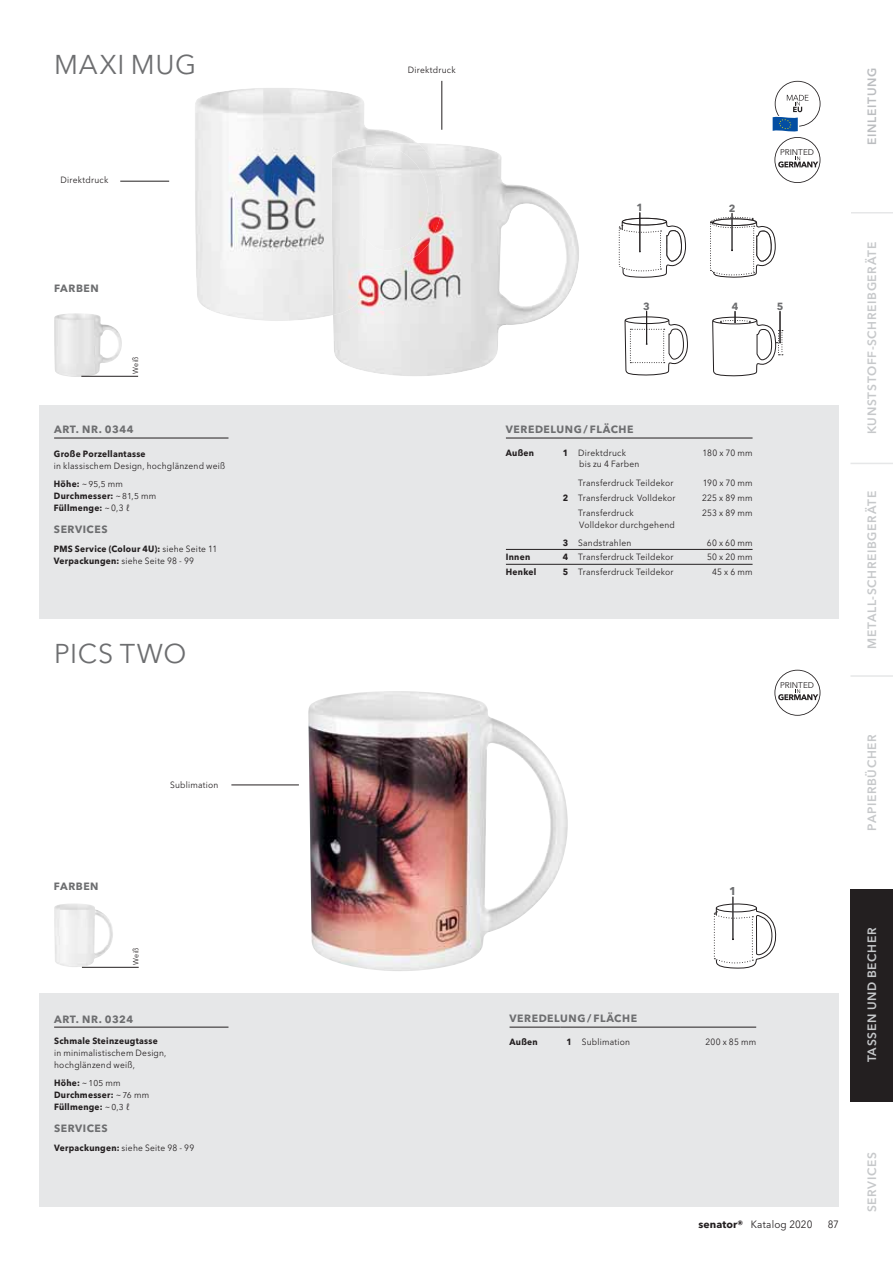
<style>
.page{position:relative;width:893px;height:1263px;background:#fff}
.page>*{position:absolute;margin:0;border:0;box-sizing:border-box;transform-origin:0 0}
.t1{font:27px "Avenir Next W1 G";letter-spacing:.025em;color:#6d6e70}
.t2{font:600 12px "Avenir Next W1 G";letter-spacing:.055em;color:#c6c8ca}
.t3{font:600 12px "Avenir Next W1 G";letter-spacing:.055em;color:#bbbdc0}
.t4{font:700 11.25px "Avenir Next W1 G";color:#6d6e70}
.t5{font:700 10.5px "Avenir Next W1 G";letter-spacing:.05em;color:#6d6e70}
.t6{font:10.5px "Avenir Next W1 G";letter-spacing:.02em;color:#231f20;scale:.94 1}
.t7{font:700 10.35px "Avenir Next W1 G";color:#6d6e70}
.t8{font:9px/12px "Avenir Next W1 G";letter-spacing:.025em;color:#231f20;scale:.94 1}
.t9{font:700 9px/12px "Avenir Next W1 G";letter-spacing:.03em;color:#231f20;scale:.94 1}
.t10{font:8.25px "Avenir Next W1 G";color:#231f20}
.t11{font:7.5px "Avenir Next W1 G";letter-spacing:.025em;color:#231f20;scale:.94 1}
.s1{font-weight:700}
.s2{font-size:8.4px}
.s3{font-weight:400}
.s4{font-weight:400;font-size:8.4px}
</style>
<div class="page">
<div style="left:40px;top:993px;width:799px;height:214px;background:#e6e7e8"></div>
<div style="left:40px;top:405px;width:799px;height:214px;background:#e6e7e8"></div>
<img style="left:54px;top:903px;width:62px;height:64px">
<img style="left:54px;top:313px;width:71px;height:64px">
<img style="left:195px;top:88px;width:222px;height:233px">
<img style="left:333px;top:144px;width:246px;height:232px">
<img style="left:331px;top:143px;width:112px;height:172px">
<img style="left:308px;top:691px;width:260px;height:280px">
<hr style="left:81px;top:376px;width:57px;height:1px;background:#231f20">
<hr style="left:82px;top:967px;width:57px;height:1px;background:#231f20">
<hr style="left:120px;top:181px;width:49px;height:1px;background:#231f20">
<hr style="left:441px;top:81px;width:1px;height:49px;background:#231f20">
<hr style="left:231px;top:785px;width:68px;height:1px;background:#231f20">
<svg style="left:713px;top:903px;width:64px;height:125px"></svg>
<hr style="left:733px;top:897px;width:1px;height:42px;background:#231f20">
<hr style="left:646px;top:311px;width:1px;height:33px;background:#231f20">
<div style="left:625px;top:317px;width:44px;height:7px;border:1px solid #231f20;border-radius:50%"></div>
<svg style="left:625px;top:320px;width:63px;height:56px"></svg>
<svg style="left:712px;top:311px;width:71px;height:66px"></svg>
<hr style="left:732px;top:213px;width:1px;height:37px;background:#231f20">
<svg style="left:710px;top:215px;width:66px;height:63px"></svg>
<div style="left:622px;top:218px;width:45px;height:7px;border:1px dashed #231f20;border-radius:50%"></div>
<svg style="left:618px;top:221px;width:68px;height:57px"></svg>
<hr style="left:639px;top:213px;width:1px;height:39px;background:#231f20">
<hr style="left:509px;top:1027px;width:51px;height:1px;background:#231f20">
<hr style="left:560px;top:1027px;width:196px;height:1px;background:#231f20">
<hr style="left:54px;top:1027px;width:174px;height:1px;background:#231f20">
<hr style="left:54px;top:438px;width:174px;height:1px;background:#231f20">
<hr style="left:506px;top:438px;width:246px;height:1px;background:#231f20">
<hr style="left:506px;top:564px;width:246px;height:1px;background:#231f20">
<hr style="left:506px;top:549px;width:246px;height:1px;background:#231f20">
<svg style="left:772px;top:81px;width:48px;height:102px"></svg>
<svg style="left:774px;top:670px;width:46px;height:46px"></svg>
<hr style="left:850px;top:463px;width:43px;height:1px;background:#e6e7e8">
<hr style="left:851px;top:212px;width:42px;height:2px;background:#e6e7e8">
<hr style="left:850px;top:675px;width:43px;height:2px;background:#e6e7e8">
<div style="left:850px;top:889px;width:43px;height:212px;background:#231f20"></div>
<h1 class="t1" style="left:54px;top:54px;width:144px">MAXI MUG</h1>
<p class="t8" style="left:61px;top:175px;width:52px">Direktdruck</p>
<p class="t5" style="left:54px;top:284px;width:46px">FARBEN</p>
<p class="t11" style="left:132px;top:374px;width:20px;rotate:-90deg">Weiß</p>
<p class="t5" style="left:54px;top:425px;width:81px">ART. NR. 0344</p>
<p class="t9" style="left:54px;top:448px;width:99px">Große Porzellantasse</p>
<p class="t8" style="left:54px;top:457px;width:184px;line-height:18.5px">in klassischem Design, hochglänzend weiß<br><span class="s1">Höhe:</span> ~ <span class="s2">95,5</span> mm</p>
<p class="t9" style="left:54px;top:491px;width:110px">Durchmesser: <span class="s3">~</span> <span class="s4">81,5</span> <span class="s3">mm<br></span>Füllmenge: <span class="s3">~ 0,3 ℓ</span></p>
<p class="t5" style="left:54px;top:525px;width:55px">SERVICES</p>
<p class="t9" style="left:54px;top:543px;width:175px">PMS Service (Colour 4U): <span class="s3">siehe Seite 11<br></span>Verpackungen: <span class="s3">siehe Seite 98 - 99</span></p>
<h1 class="t1" style="left:54px;top:642px;width:134px">PICS TWO</h1>
<p class="t8" style="left:170px;top:780px;width:53px">Sublimation</p>
<p class="t5" style="left:54px;top:882px;width:46px">FARBEN</p>
<p class="t11" style="left:133px;top:965px;width:20px;rotate:-90deg">Weiß</p>
<p class="t5" style="left:54px;top:1014px;width:81px">ART. NR. 0324</p>
<p class="t9" style="left:54px;top:1035px;width:112px">Schmale Steinzeugtasse</p>
<p class="t8" style="left:54px;top:1048px;width:121px">in minimalistischem Design, hochglänzend weiß,</p>
<p class="t9" style="left:54px;top:1078px;width:103px">Höhe: <span class="s3">~</span> <span class="s4">105</span> <span class="s3">mm<br></span>Durchmesser: <span class="s3">~</span> <span class="s4">76</span> <span class="s3">mm<br></span>Füllmenge: <span class="s3">~</span> <span class="s4">0,3</span> <span class="s3">ℓ</span></p>
<p class="t5" style="left:54px;top:1124px;width:55px">SERVICES</p>
<p class="t8" style="left:54px;top:1142px;width:151px"><span class="s1">Verpackungen:</span> siehe Seite 98 - 99</p>
<p class="t8" style="left:408px;top:64px;width:52px">Direktdruck</p>
<p class="t7" style="left:636px;top:203px;width:8px">1</p>
<p class="t7" style="left:729px;top:204px;width:8px">2</p>
<p class="t10" style="left:780px;top:149px;width:36px">PRINTED</p>
<p class="t7" style="left:643px;top:302px;width:8px">3</p>
<p class="t7" style="left:732px;top:302px;width:8px">4</p>
<p class="t7" style="left:777px;top:302px;width:8px">5</p>
<p class="t5" style="left:506px;top:425px;width:129px">VEREDELUNG / FLÄCHE</p>
<p class="t9" style="left:506px;top:448px;width:32px">Außen</p>
<p class="t8" style="left:563px;top:448px;width:69px"><span class="s1">1</span> Direktdruck</p>
<p class="t8" style="left:702px;top:448px;width:55px">180 x 70 mm</p>
<p class="t8" style="left:578px;top:455px;width:103px;line-height:19.2px">bis zu 4 Farben<br>Transferdruck Teildekor</p>
<p class="t8" style="left:703px;top:478px;width:55px">190 x 70 mm</p>
<p class="t8" style="left:563px;top:493px;width:122px"><span class="s1">2</span> Transferdruck Volldekor</p>
<p class="t8" style="left:702px;top:493px;width:55px">225 x 89 mm</p>
<p class="t8" style="left:578px;top:507px;width:104px">Transferdruck<br>Volldekor durchgehend</p>
<p class="t8" style="left:702px;top:507px;width:55px">253 x 89 mm</p>
<p class="t8" style="left:563px;top:537px;width:74px"><span class="s1">3</span> Sandstrahlen</p>
<p class="t8" style="left:707px;top:537px;width:50px">60 x 60 mm</p>
<p class="t9" style="left:506px;top:552px;width:27px">Innen</p>
<p class="t8" style="left:563px;top:552px;width:119px"><span class="s1">4</span> Transferdruck Teildekor</p>
<p class="t8" style="left:707px;top:552px;width:50px">50 x 20 mm</p>
<p class="t9" style="left:506px;top:567px;width:34px">Henkel</p>
<p class="t8" style="left:563px;top:567px;width:119px"><span class="s1">5</span> Transferdruck Teildekor</p>
<p class="t8" style="left:712px;top:567px;width:45px">45 x 6 mm</p>
<p class="t10" style="left:780px;top:682px;width:36px">PRINTED</p>
<p class="t4" style="left:729px;top:887px;width:9px">1</p>
<p class="t5" style="left:509px;top:1014px;width:129px">VEREDELUNG / FLÄCHE</p>
<p class="t9" style="left:509px;top:1037px;width:32px">Außen</p>
<p class="t8" style="left:566px;top:1037px;width:69px"><span class="s1">1</span> Sublimation</p>
<p class="t8" style="left:705px;top:1037px;width:55px">200 x 85 mm</p>
<h2 class="t3" style="left:865px;top:145px;width:78px;rotate:-90deg">EINLEITUNG</h2>
<h2 class="t2" style="left:865px;top:434px;width:194px;rotate:-90deg">KUNSTSTOFF-SCHREIBGERÄTE</h2>
<h2 class="t2" style="left:865px;top:649px;width:159px;rotate:-90deg">METALL-SCHREIBGERÄTE</h2>
<h2 class="t2" style="left:865px;top:831px;width:98px;rotate:-90deg">PAPIERBÜCHER</h2>
<h2 class="t2" style="left:865px;top:1062px;width:136px;rotate:-90deg">TASSEN UND BECHER</h2>
<p class="t6" style="left:698px;top:1220px;width:123px"><span class="s1">senator®</span> Katalog 2020</p>
<p class="t6" style="left:828px;top:1220px;width:14px">87</p>
<h2 class="t2" style="left:865px;top:1212px;width:62px;rotate:-90deg">SERVICES</h2>
</div>
